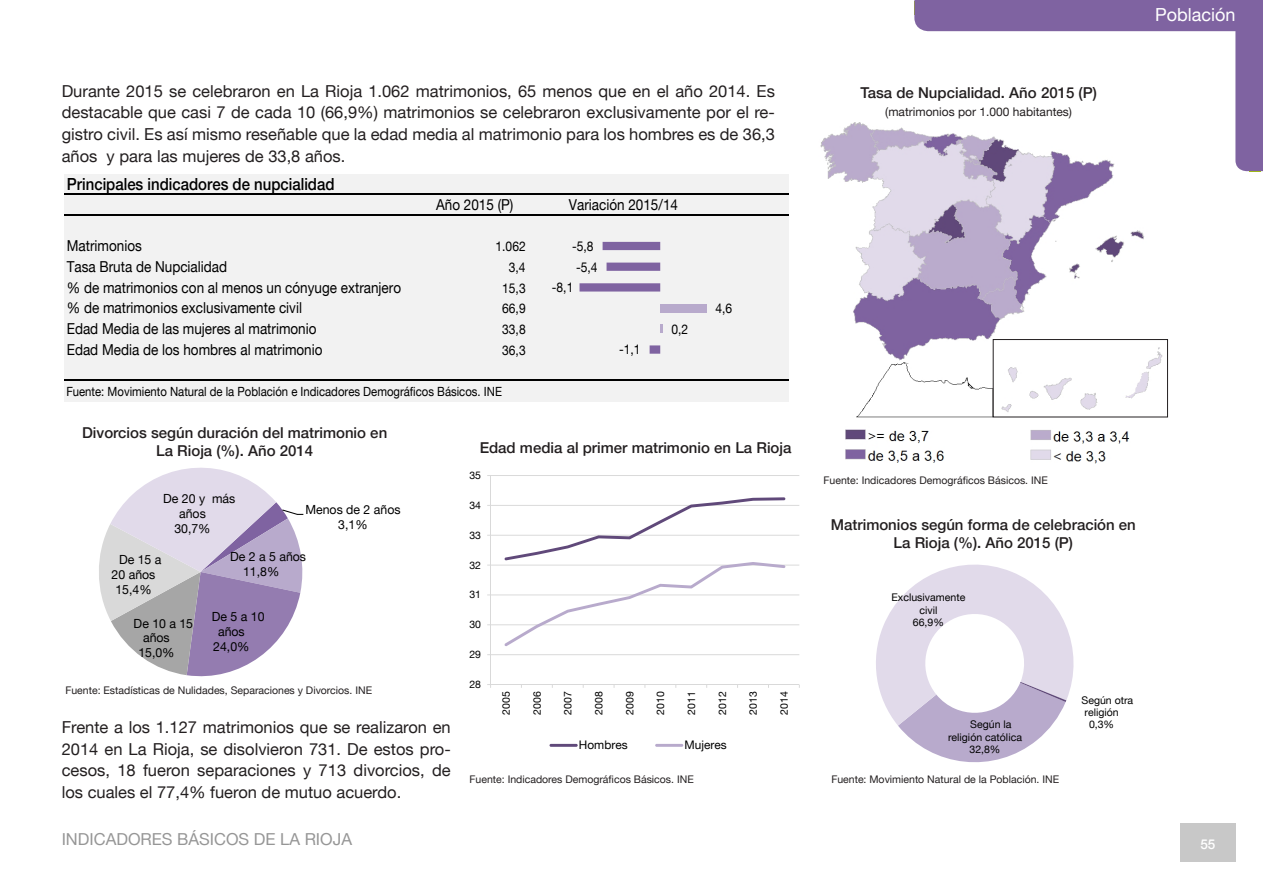
<style>
.page{position:relative;width:1263px;height:893px;background:#fff}
.page>*{position:absolute;margin:0;border:0;box-sizing:border-box;transform-origin:0 0}
.t1{font:18px "Helvetica Neue LT";color:#fff}
.t2{font:500 16.65px "Helvetica Neue LT";color:#000;scale:.9 1}
.texto_diseño_simplif{font:16.5px/21.6px "Helvetica Neue LT";color:#231f20;text-align:justify}
.t3{font:16.5px "Helvetica Neue LT";color:#969696}
.t4{font:15.15px "Helvetica Neue LT";color:#000;scale:.9 1}
.titulos_graficos_sim{font:500 15px "Helvetica Neue LT";color:#231f20}
.t5{font:13.5px "Helvetica Neue LT";color:#000;scale:.9 1}
.t6{font:500 13.5px "Helvetica Neue LT";color:#fff}
.t7{font:13.2px "Helvetica Neue LT";letter-spacing:.005em;color:#000}
.t8{font:12.6px/14.7px "Helvetica Neue LT";color:#000;text-align:center}
.t9{font:12.6px "Helvetica Neue LT";color:#000;scale:.9 1}
.titulos_graficos_sim-2{font:12px "Helvetica Neue LT";color:#231f20}
.t10{font:11.85px "Helvetica Neue LT";color:#000}
.fuentes_de_graficos{font:10.5px "Helvetica Neue LT";color:#231f20}
.t11{font:10.5px/12.3px "Helvetica Neue LT";color:#000;text-align:center}
</style>
<div class="page">
<svg style="left:914px;top:0;width:349px;height:171px"></svg>
<div style="left:1180px;top:823px;width:55px;height:39px;background:#c8c8c8"></div>
<div style="left:65px;top:174px;width:724px;height:227px;background:#f2f2f2"></div>
<hr style="left:64px;top:193px;width:725px;height:2px;background:#000">
<hr style="left:64px;top:214px;width:725px;height:2px;background:#000">
<hr style="left:64px;top:380px;width:725px;height:1px;background:#000">
<div style="left:660px;top:304px;width:46px;height:8px;background:#b8aacc"></div>
<svg style="left:579px;top:242px;width:83px;height:112px"></svg>
<img style="left:820px;top:114px;width:357px;height:350px">
<div style="left:993px;top:339px;width:175px;height:78px;border:1px solid #231f20"></div>
<svg style="left:876px;top:565px;width:198px;height:197px"></svg>
<hr style="left:490px;top:654px;width:309px;height:1px;background:#d9d9d9">
<hr style="left:490px;top:624px;width:309px;height:1px;background:#d9d9d9">
<hr style="left:490px;top:594px;width:309px;height:1px;background:#d9d9d9">
<hr style="left:490px;top:565px;width:309px;height:1px;background:#d9d9d9">
<hr style="left:490px;top:535px;width:309px;height:1px;background:#d9d9d9">
<hr style="left:490px;top:505px;width:309px;height:1px;background:#d9d9d9">
<hr style="left:490px;top:475px;width:309px;height:1px;background:#d9d9d9">
<hr style="left:490px;top:475px;width:1px;height:209px;background:#d9d9d9">
<hr style="left:490px;top:684px;width:309px;height:1px;background:#d9d9d9">
<svg style="left:504px;top:497px;width:281px;height:149px"></svg>
<hr style="left:549px;top:744px;width:29px;height:3px;background:#60497a">
<hr style="left:655px;top:744px;width:28px;height:3px;background:#b8aacc">
<svg style="left:99px;top:467px;width:205px;height:210px"></svg>
<p class="texto_diseño_simplif" style="left:62px;top:80px;width:715px">Durante 2015 se celebraron en La Rioja 1.062 matrimonios, 65 menos que en el año 2014. Es destacable que casi 7 de cada 10 (66,9%) matrimonios se celebraron exclusivamente por el re&shy;gistro civil. Es así mismo reseñable que la edad media al matrimonio para los hombres es de 36,3 años y para las mujeres de 33,8 años.</p>
<p class="t2" style="left:67px;top:174px;width:299px">Principales indicadores de nupcialidad</p>
<p class="t4" style="left:436px;top:195px;width:87px">Año 2015 (P)</p>
<p class="t4" style="left:67px;top:237px;width:85px">Matrimonios</p>
<p class="t5" style="left:496px;top:238px;width:35px">1.062</p>
<p class="t4" style="left:67px;top:258px;width:180px">Tasa Bruta de Nupcialidad</p>
<p class="t5" style="left:509px;top:259px;width:20px">3,4</p>
<p class="t4" style="left:67px;top:278px;width:373px">% de matrimonios con al menos un cónyuge extranjero</p>
<p class="t5" style="left:502px;top:280px;width:28px">15,3</p>
<p class="t4" style="left:67px;top:299px;width:263px">% de matrimonios exclusivamente civil</p>
<p class="t5" style="left:502px;top:301px;width:28px">66,9</p>
<p class="t4" style="left:67px;top:320px;width:279px">Edad Media de las mujeres al matrimonio</p>
<p class="t5" style="left:502px;top:321px;width:28px">33,8</p>
<p class="t4" style="left:67px;top:340px;width:286px">Edad Media de los hombres al matrimonio</p>
<p class="t5" style="left:502px;top:342px;width:28px">36,3</p>
<p class="t9" style="left:66px;top:384px;width:485px">Fuente: Movimiento Natural de la Población e Indicadores Demográficos Básicos. INE</p>
<p class="t4" style="left:569px;top:195px;width:123px">Variación 2015/14</p>
<p class="t5" style="left:572px;top:238px;width:25px">-5,8</p>
<p class="t5" style="left:576px;top:259px;width:25px">-5,4</p>
<p class="t5" style="left:552px;top:279px;width:25px">-8,1</p>
<p class="t5" style="left:619px;top:342px;width:25px">-1,1</p>
<p class="t5" style="left:671px;top:321px;width:20px">0,2</p>
<p class="t5" style="left:715px;top:300px;width:20px">4,6</p>
<p class="titulos_graficos_sim" style="left:82px;top:423px;width:307px">Divorcios según duración del matrimonio en</p>
<p class="titulos_graficos_sim" style="left:156px;top:441px;width:159px">La Rioja (%). Año 2014</p>
<p class="t8" style="left:163px;top:491px;width:74px">De 20 y más</p>
<p class="t8" style="left:179px;top:506px;width:28px">años</p>
<p class="t8" style="left:174px;top:521px;width:38px">30,7%</p>
<p class="t8" style="left:305px;top:502px;width:97px">Menos de 2 años<br>3,1%</p>
<p class="t8" style="left:112px;top:552px;width:51px">De 15 a<br>20 años<br>15,4%</p>
<p class="t8" style="left:134px;top:616px;width:61px">De 10 a 15</p>
<p class="t8" style="left:143px;top:630px;width:28px">años</p>
<p class="t8" style="left:138px;top:645px;width:38px">15,0%</p>
<p class="t8" style="left:243px;top:549px;width:64px;text-align:left;text-indent:-13px">De 2 a 5 años<br>11,8%</p>
<p class="t8" style="left:212px;top:609px;width:54px">De 5 a 10</p>
<p class="t8" style="left:218px;top:624px;width:28px">años</p>
<p class="t8" style="left:213px;top:639px;width:38px">24,0%</p>
<p class="fuentes_de_graficos" style="left:65px;top:684px;width:308px">Fuente: Estadísticas de Nulidades, Separaciones y Divorcios. INE</p>
<p class="texto_diseño_simplif" style="left:62px;top:716px;width:391px">Frente a los 1.127 matrimonios que se realizaron en 2014 en La Rioja, se disolvieron 731. De estos pro&shy;cesos, 18 fueron separaciones y 713 divorcios, de los cuales el 77,4% fueron de mutuo acuerdo.</p>
<p class="t3" style="left:62px;top:829px;width:292px">INDICADORES BÁSICOS DE LA RIOJA</p>
<p class="titulos_graficos_sim" style="left:480px;top:438px;width:313px">Edad media al primer matrimonio en La Rioja</p>
<p class="t7" style="left:506px;top:444px;width:267px">Edad media al primer matrimonio en La Rioja</p>
<p class="t11" style="left:469px;top:469px;width:13px">35</p>
<p class="t11" style="left:469px;top:499px;width:13px">34</p>
<p class="t11" style="left:469px;top:529px;width:13px">33</p>
<p class="t11" style="left:469px;top:558px;width:13px">32</p>
<p class="t11" style="left:469px;top:588px;width:13px">31</p>
<p class="t11" style="left:469px;top:618px;width:13px">30</p>
<p class="t11" style="left:469px;top:648px;width:13px">29</p>
<p class="t11" style="left:469px;top:678px;width:13px">28</p>
<p class="t11" style="left:500px;top:715px;width:25px;rotate:-90deg">2005</p>
<p class="t11" style="left:531px;top:715px;width:25px;rotate:-90deg">2006</p>
<p class="t11" style="left:562px;top:715px;width:25px;rotate:-90deg">2007</p>
<p class="t11" style="left:592px;top:715px;width:25px;rotate:-90deg">2008</p>
<p class="t11" style="left:623px;top:715px;width:25px;rotate:-90deg">2009</p>
<p class="t11" style="left:654px;top:715px;width:25px;rotate:-90deg">2010</p>
<p class="t11" style="left:685px;top:715px;width:25px;rotate:-90deg">2011</p>
<p class="t11" style="left:716px;top:715px;width:25px;rotate:-90deg">2012</p>
<p class="t11" style="left:747px;top:715px;width:25px;rotate:-90deg">2013</p>
<p class="t11" style="left:778px;top:715px;width:25px;rotate:-90deg">2014</p>
<p class="t10" style="left:579px;top:738px;width:50px">Hombres</p>
<p class="t10" style="left:684px;top:738px;width:44px">Mujeres</p>
<p class="fuentes_de_graficos" style="left:469px;top:773px;width:226px">Fuente: Indicadores Demográficos Básicos. INE</p>
<p class="titulos_graficos_sim" style="left:860px;top:84px;width:238px">Tasa de Nupcialidad. Año 2015 (P)</p>
<p class="titulos_graficos_sim-2" style="left:885px;top:105px;width:188px">(matrimonios por 1.000 habitantes)</p>
<p class="t1" style="left:1155px;top:4px;width:82px">Población</p>
<p class="fuentes_de_graficos" style="left:823px;top:474px;width:226px">Fuente: Indicadores Demográficos Básicos. INE</p>
<p class="titulos_graficos_sim" style="left:831px;top:515px;width:307px">Matrimonios según forma de celebración en</p>
<p class="titulos_graficos_sim" style="left:893px;top:533px;width:181px">La Rioja (%). Año 2015 (P)</p>
<p class="t11" style="left:891px;top:591px;width:75px">Exclusivamente civil<br>66,9%</p>
<p class="t11" style="left:970px;top:718px;width:43px">Según la</p>
<p class="t11" style="left:948px;top:731px;width:75px">religión católica</p>
<p class="t11" style="left:969px;top:743px;width:33px">32,8%</p>
<p class="fuentes_de_graficos" style="left:831px;top:773px;width:229px">Fuente: Movimiento Natural de la Población. INE</p>
<p class="t11" style="left:1081px;top:693px;width:53px">Según otra</p>
<p class="t11" style="left:1084px;top:706px;width:36px">religión</p>
<p class="t11" style="left:1089px;top:718px;width:27px">0,3%</p>
<p class="t6" style="left:1200px;top:836px;width:17px">55</p>
</div>
